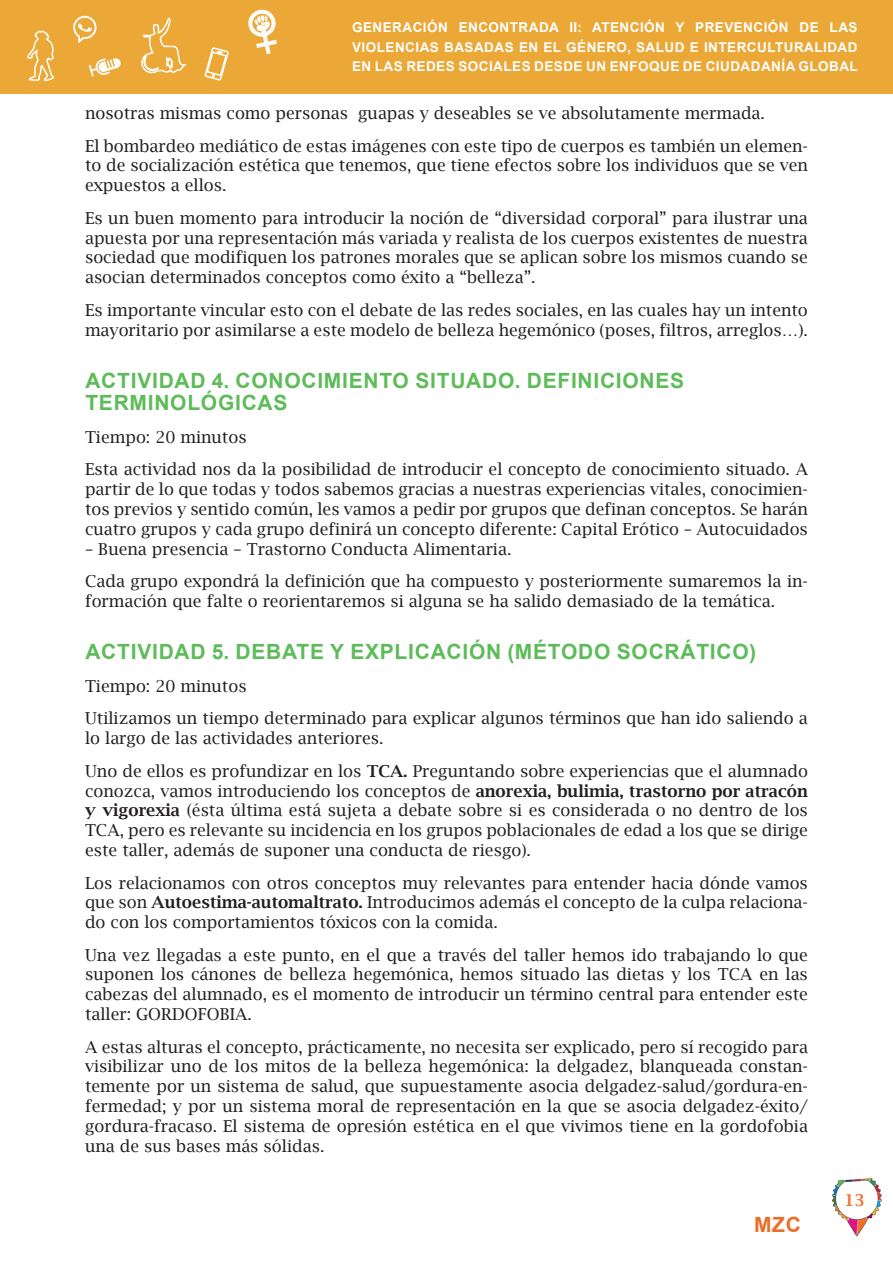
<style>
.page{position:relative;width:893px;height:1263px;background:#fff}
.page>*{position:absolute;margin:0;border:0;box-sizing:border-box;transform-origin:0 0}
.TITULO_4{font:700 21px/22.5px "Arial";letter-spacing:.035em;color:#5dbc59}
.t1{font:700 21px "Arial";color:#ed6d2a}
.t2{font:16.5px/19.8px "Lucida Bright";color:#231f20;text-align:justify}
.t3{font:600 16.5px "Lucida Bright";color:#f37336}
.t4{font:700 13.5px/19.5px "Arial";letter-spacing:.035em;color:#fdffff;text-align:justify}
.s1{font-weight:600}
</style>
<div class="page">
<div style="left:0;top:0;width:893px;height:94px;background:#eba837"></div>
<svg style="left:248px;top:9px;width:29px;height:45px"></svg>
<svg style="left:27px;top:15px;width:202px;height:67px"></svg>
<img style="left:831px;top:1178px;width:51px;height:59px">
<p class="t4" style="left:352px;top:18px;width:507px">GENERACIÓN ENCONTRADA II: ATENCIÓN Y PREVENCIÓN DE LAS VIOLENCIAS BASADAS EN EL GÉNERO, SALUD E INTERCULTURALIDAD EN LAS REDES SOCIALES DESDE UN ENFOQUE DE CIUDADANÍA GLOBAL</p>
<p class="t2" style="left:85px;top:103px;width:681px">nosotras mismas como personas guapas y deseables se ve absolutamente mermada.</p>
<p class="t2" style="left:85px;top:136px;width:724px">El bombardeo mediático de estas imágenes con este tipo de cuerpos es también un elemen&shy;to de socialización estética que tenemos, que tiene efectos sobre los individuos que se ven expuestos a ellos.</p>
<p class="t2" style="left:85px;top:208px;width:724px">Es un buen momento para introducir la noción de “diversidad corporal” para ilustrar una apuesta por una representación más variada y realista de los cuerpos existentes de nuestra sociedad que modifiquen los patrones morales que se aplican sobre los mismos cuando se asocian determinados conceptos como éxito a “belleza”.</p>
<p class="t2" style="left:85px;top:300px;width:724px">Es importante vincular esto con el debate de las redes sociales, en las cuales hay un intento mayoritario por asimilarse a este modelo de belleza hegemónico (poses, filtros, arreglos…).</p>
<p class="TITULO_4" style="left:85px;top:369px;width:600px">ACTIVIDAD 4. CONOCIMIENTO SITUADO. DEFINICIONES<br>TERMINOLÓGICAS</p>
<p class="t2" style="left:85px;top:427px;width:163px">Tiempo: 20 minutos</p>
<p class="t2" style="left:85px;top:460px;width:724px">Esta actividad nos da la posibilidad de introducir el concepto de conocimiento situado. A partir de lo que todas y todos sabemos gracias a nuestras experiencias vitales, conocimien&shy;tos previos y sentido común, les vamos a pedir por grupos que definan conceptos. Se harán cuatro grupos y cada grupo definirá un concepto diferente: Capital Erótico – Autocuidados</p>
<p class="t2" style="left:85px;top:539px;width:428px">– Buena presencia – Trastorno Conducta Alimentaria.</p>
<p class="t2" style="left:85px;top:571px;width:724px">Cada grupo expondrá la definición que ha compuesto y posteriormente sumaremos la in&shy;formación que falte o reorientaremos si alguna se ha salido demasiado de la temática.</p>
<p class="TITULO_4" style="left:85px;top:641px;width:672px">ACTIVIDAD 5. DEBATE Y EXPLICACIÓN (MÉTODO SOCRÁTICO)</p>
<p class="t2" style="left:85px;top:676px;width:163px">Tiempo: 20 minutos</p>
<p class="t2" style="left:85px;top:708px;width:724px">Utilizamos un tiempo determinado para explicar algunos términos que han ido saliendo a lo largo de las actividades anteriores.</p>
<p class="t2" style="left:85px;top:761px;width:724px">Uno de ellos es profundizar en los <span class="s1">TCA.</span> Preguntando sobre experiencias que el alumnado conozca, vamos introduciendo los conceptos de <span class="s1">anorexia, bulimia, trastorno por atracón y vigorexia</span> (ésta última está sujeta a debate sobre si es considerada o no dentro de los TCA, pero es relevante su incidencia en los grupos poblacionales de edad a los que se dirige este taller, además de suponer una conducta de riesgo).</p>
<p class="t2" style="left:85px;top:873px;width:724px">Los relacionamos con otros conceptos muy relevantes para entender hacia dónde vamos que son <span class="s1">Autoestima-automaltrato.</span> Introducimos además el concepto de la culpa relaciona&shy;do con los comportamientos tóxicos con la comida.</p>
<p class="t2" style="left:85px;top:945px;width:724px">Una vez llegadas a este punto, en el que a través del taller hemos ido trabajando lo que suponen los cánones de belleza hegemónica, hemos situado las dietas y los TCA en las cabezas del alumnado, es el momento de introducir un término central para entender este taller: GORDOFOBIA.</p>
<p class="t2" style="left:85px;top:1037px;width:724px">A estas alturas el concepto, prácticamente, no necesita ser explicado, pero sí recogido para visibilizar uno de los mitos de la belleza hegemónica: la delgadez, blanqueada constan&shy;temente por un sistema de salud, que supuestamente asocia delgadez-salud/gordura-en&shy;fermedad; y por un sistema moral de representación en la que se asocia delgadez-éxito/ gordura-fracaso. El sistema de opresión estética en el que vivimos tiene en la gordofobia una de sus bases más sólidas.</p>
<p class="t1" style="left:754px;top:1209px;width:48px">MZC</p>
<p class="t3" style="left:844px;top:1190px;width:22px">13</p>
</div>
